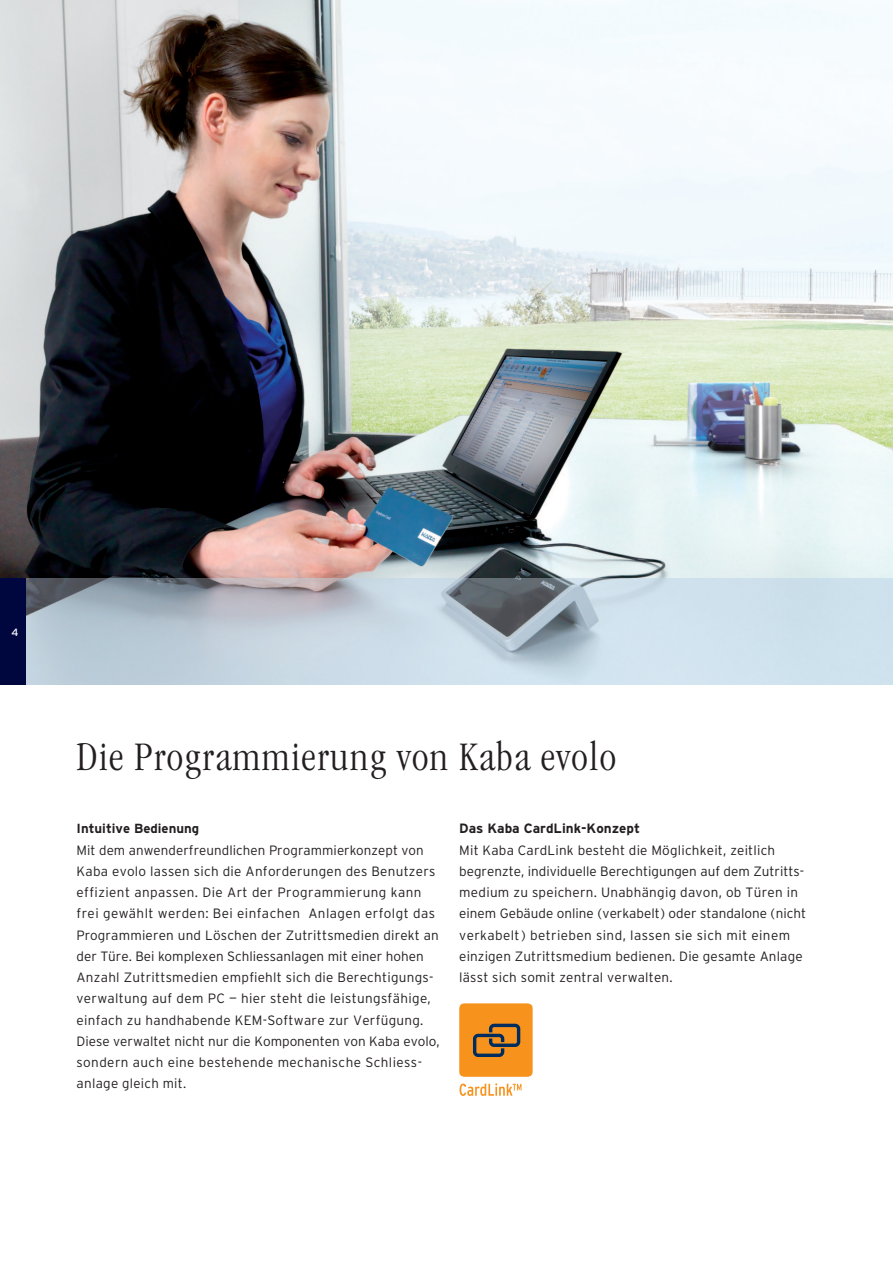
<style>
.page{position:relative;width:893px;height:1263px;background:#fff}
.page>*{position:absolute;margin:0;border:0;box-sizing:border-box;transform-origin:0 0}
.t1{font:300 condensed 42px "Garamond";letter-spacing:.03em;color:#231f20}
.t2{font:300 13.5px/21.3px "Interstate";letter-spacing:.02em;color:#231f20}
.t3{font:700 13.5px "Interstate";color:#231f20}
.t4{font:700 13.2px "Interstate";color:#231f20}
.t5{font:10.5px "Interstate";color:#fff}
</style>
<div class="page">
<img style="left:0;top:0;width:893px;height:578px">
<img style="left:26px;top:578px;width:867px;height:107px">
<svg style="left:459px;top:1083px;width:62px;height:13px"></svg>
<div style="left:459px;top:1003px;width:74px;height:74px;background:#f7931d;border-radius:5px"></div>
<svg style="left:473px;top:1024px;width:47px;height:33px"></svg>
<div style="left:0;top:578px;width:26px;height:107px;background:#00073f"></div>
<p class="t5" style="left:11px;top:626px;width:9px">4</p>
<h1 class="t1" style="left:77px;top:733px;width:541px">Die Programmierung von Kaba evolo</h1>
<p class="t4" style="left:77px;top:821px;width:124px">Intuitive Bedienung</p>
<p class="t2" style="left:77px;top:839px;width:365px">Mit dem anwenderfreundlichen Programmierkonzept von Kaba evolo lassen sich die Anforderungen des Benutzers effizient anpassen. Die Art der Programmierung kann frei gewählt werden: Bei einfachen Anlagen erfolgt das Programmieren und Löschen der Zutrittsmedien direkt an der Türe. Bei komplexen Schliessanlagen mit einer hohen Anzahl Zutrittsmedien empfiehlt sich die Berechtigungs&shy;verwaltung auf dem PC — hier steht die leistungsfähige, einfach zu handhabende KEM-Software zur Verfügung.<br>Diese verwaltet nicht nur die Komponenten von Kaba evolo, sondern auch eine bestehende mechanische Schliess&shy;anlage gleich mit.</p>
<p class="t3" style="left:459px;top:821px;width:182px">Das Kaba CardLink-Konzept</p>
<p class="t2" style="left:459px;top:839px;width:349px">Mit Kaba CardLink besteht die Möglichkeit, zeitlich begrenzte, individuelle Berechtigungen auf dem Zutritts&shy;medium zu speichern. Unabhängig davon, ob Türen in einem Gebäude online ( verkabelt ) oder standalone ( nicht verkabelt ) betrieben sind, lassen sie sich mit einem einzigen Zutrittsmedium bedienen. Die gesamte Anlage lässt sich somit zentral verwalten.</p>
</div>
